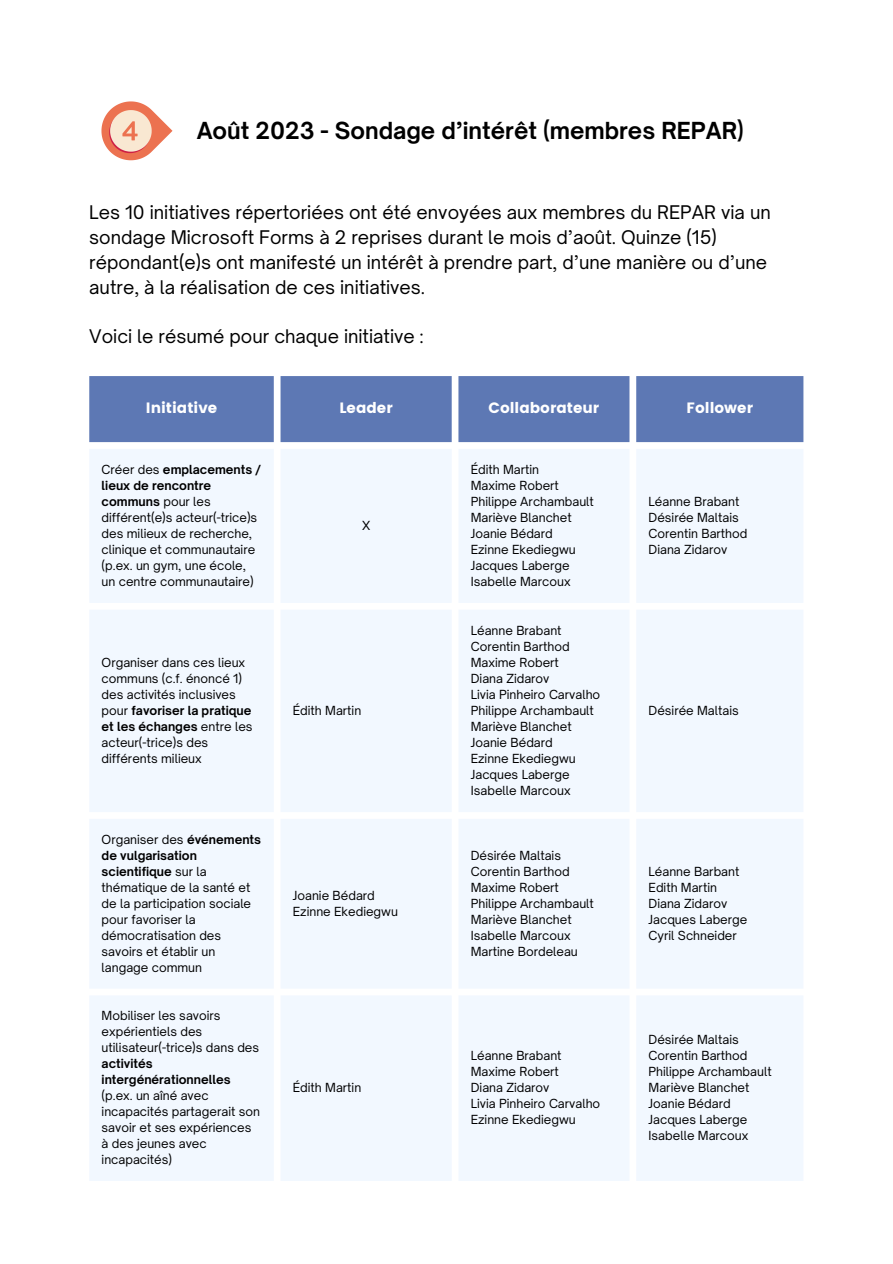
<style>
.page{position:relative;width:893px;height:1264px;background:#fff}
.page>*{position:absolute;margin:0;border:0;box-sizing:border-box;transform-origin:0 0}
.t1{font:700 22.5px "Open Sauce One";color:#000}
.t2{font:18px/24.8px "Open Sauce One";color:#000}
.t3{font:15px "Poppins";color:#fff}
.t4{font:12px/16px "Open Sauce One";color:#000}
.s1{font-weight:700}
</style>
<div class="page">
<svg style="left:101px;top:101px;width:71px;height:60px"></svg>
<div style="left:89px;top:376px;width:714px;height:66px;background:#5d78b4"></div>
<div style="left:90px;top:449px;width:713px;height:731px;background:#f2f8ff"></div>
<p class="t1" style="left:197px;top:117px;width:548px">Août 2023 - Sondage d’intérêt (membres REPAR)</p>
<p class="t2" style="left:89px;top:200px;width:683px">Les 10 initiatives répertoriées ont été envoyées aux membres du REPAR via un sondage Microsoft Forms à 2 reprises durant le mois d’août. Quinze (15) répondant(e)s ont manifesté un intérêt à prendre part, d’une manière ou d’une autre, à la réalisation de ces initiatives.</p>
<p class="t2" style="left:89px;top:324px;width:336px">Voici le résumé pour chaque initiative :</p>
<p class="t3" style="left:146px;top:399px;width:73px">Initiative</p>
<p class="t3" style="left:339px;top:399px;width:55px">Leader</p>
<p class="t3" style="left:488px;top:399px;width:112px">Collaborateur</p>
<p class="t3" style="left:686px;top:399px;width:68px">Follower</p>
<p class="t4" style="left:102px;top:461px;width:161px">Créer des <span class="s1">emplacements / lieux de rencontre communs</span> pour les différent(e)s acteur(-trice)s des milieux de recherche, clinique et communautaire (p.ex. un gym, une école, un centre communautaire)</p>
<p class="t4" style="left:102px;top:654px;width:152px">Organiser dans ces lieux communs (c.f. énoncé 1) des activités inclusives pour <span class="s1">favoriser la pratique et les échanges</span> entre les acteur(-trice)s des différents milieux</p>
<p class="t4" style="left:102px;top:831px;width:161px">Organiser des <span class="s1">événements de vulgarisation scientifique</span> sur la thématique de la santé et de la participation sociale pour favoriser la démocratisation des savoirs et établir un langage commun</p>
<p class="t4" style="left:102px;top:1007px;width:160px">Mobiliser les savoirs expérientiels des utilisateur(-trice)s dans des <span class="s1">activités intergénérationnelles </span>(p.ex. un aîné avec incapacités partagerait son savoir et ses expériences à des jeunes avec incapacités)</p>
<p class="t4" style="left:362px;top:517px;width:10px">X</p>
<p class="t4" style="left:293px;top:702px;width:70px">Édith Martin</p>
<p class="t4" style="left:293px;top:887px;width:83px">Joanie Bédard</p>
<p class="t4" style="left:293px;top:903px;width:107px">Ezinne Ekediegwu</p>
<p class="t4" style="left:293px;top:1079px;width:70px">Édith Martin</p>
<p class="t4" style="left:471px;top:461px;width:70px">Édith Martin</p>
<p class="t4" style="left:471px;top:477px;width:90px">Maxime Robert</p>
<p class="t4" style="left:471px;top:493px;width:125px">Philippe Archambault</p>
<p class="t4" style="left:471px;top:509px;width:102px">Mariève Blanchet</p>
<p class="t4" style="left:471px;top:525px;width:83px">Joanie Bédard</p>
<p class="t4" style="left:471px;top:541px;width:107px">Ezinne Ekediegwu</p>
<p class="t4" style="left:471px;top:557px;width:100px">Jacques Laberge</p>
<p class="t4" style="left:471px;top:573px;width:101px">Isabelle Marcoux</p>
<p class="t4" style="left:471px;top:622px;width:92px">Léanne Brabant</p>
<p class="t4" style="left:471px;top:638px;width:100px">Corentin Barthod</p>
<p class="t4" style="left:471px;top:654px;width:90px">Maxime Robert</p>
<p class="t4" style="left:471px;top:670px;width:80px">Diana Zidarov</p>
<p class="t4" style="left:471px;top:686px;width:131px">Livia Pinheiro Carvalho</p>
<p class="t4" style="left:471px;top:702px;width:125px">Philippe Archambault</p>
<p class="t4" style="left:471px;top:718px;width:102px">Mariève Blanchet</p>
<p class="t4" style="left:471px;top:734px;width:83px">Joanie Bédard</p>
<p class="t4" style="left:471px;top:750px;width:107px">Ezinne Ekediegwu</p>
<p class="t4" style="left:471px;top:766px;width:100px">Jacques Laberge</p>
<p class="t4" style="left:471px;top:782px;width:101px">Isabelle Marcoux</p>
<p class="t4" style="left:471px;top:847px;width:92px">Désirée Maltais</p>
<p class="t4" style="left:471px;top:863px;width:100px">Corentin Barthod</p>
<p class="t4" style="left:471px;top:879px;width:90px">Maxime Robert</p>
<p class="t4" style="left:471px;top:895px;width:125px">Philippe Archambault</p>
<p class="t4" style="left:471px;top:911px;width:102px">Mariève Blanchet</p>
<p class="t4" style="left:471px;top:927px;width:101px">Isabelle Marcoux</p>
<p class="t4" style="left:471px;top:943px;width:109px">Martine Bordeleau</p>
<p class="t4" style="left:471px;top:1047px;width:92px">Léanne Brabant</p>
<p class="t4" style="left:471px;top:1063px;width:90px">Maxime Robert</p>
<p class="t4" style="left:471px;top:1079px;width:80px">Diana Zidarov</p>
<p class="t4" style="left:471px;top:1095px;width:131px">Livia Pinheiro Carvalho</p>
<p class="t4" style="left:471px;top:1111px;width:107px">Ezinne Ekediegwu</p>
<p class="t4" style="left:648px;top:493px;width:92px">Léanne Brabant</p>
<p class="t4" style="left:648px;top:509px;width:92px">Désirée Maltais</p>
<p class="t4" style="left:648px;top:525px;width:100px">Corentin Barthod</p>
<p class="t4" style="left:648px;top:541px;width:80px">Diana Zidarov</p>
<p class="t4" style="left:648px;top:702px;width:92px">Désirée Maltais</p>
<p class="t4" style="left:648px;top:863px;width:92px">Léanne Barbant</p>
<p class="t4" style="left:648px;top:879px;width:70px">Edith Martin</p>
<p class="t4" style="left:648px;top:895px;width:80px">Diana Zidarov</p>
<p class="t4" style="left:648px;top:911px;width:100px">Jacques Laberge</p>
<p class="t4" style="left:648px;top:927px;width:90px">Cyril Schneider</p>
<p class="t4" style="left:648px;top:1031px;width:92px">Désirée Maltais</p>
<p class="t4" style="left:648px;top:1047px;width:100px">Corentin Barthod</p>
<p class="t4" style="left:648px;top:1063px;width:125px">Philippe Archambault</p>
<p class="t4" style="left:648px;top:1079px;width:102px">Mariève Blanchet</p>
<p class="t4" style="left:648px;top:1095px;width:83px">Joanie Bédard</p>
<p class="t4" style="left:648px;top:1111px;width:100px">Jacques Laberge</p>
<p class="t4" style="left:648px;top:1127px;width:101px">Isabelle Marcoux</p>
</div>
